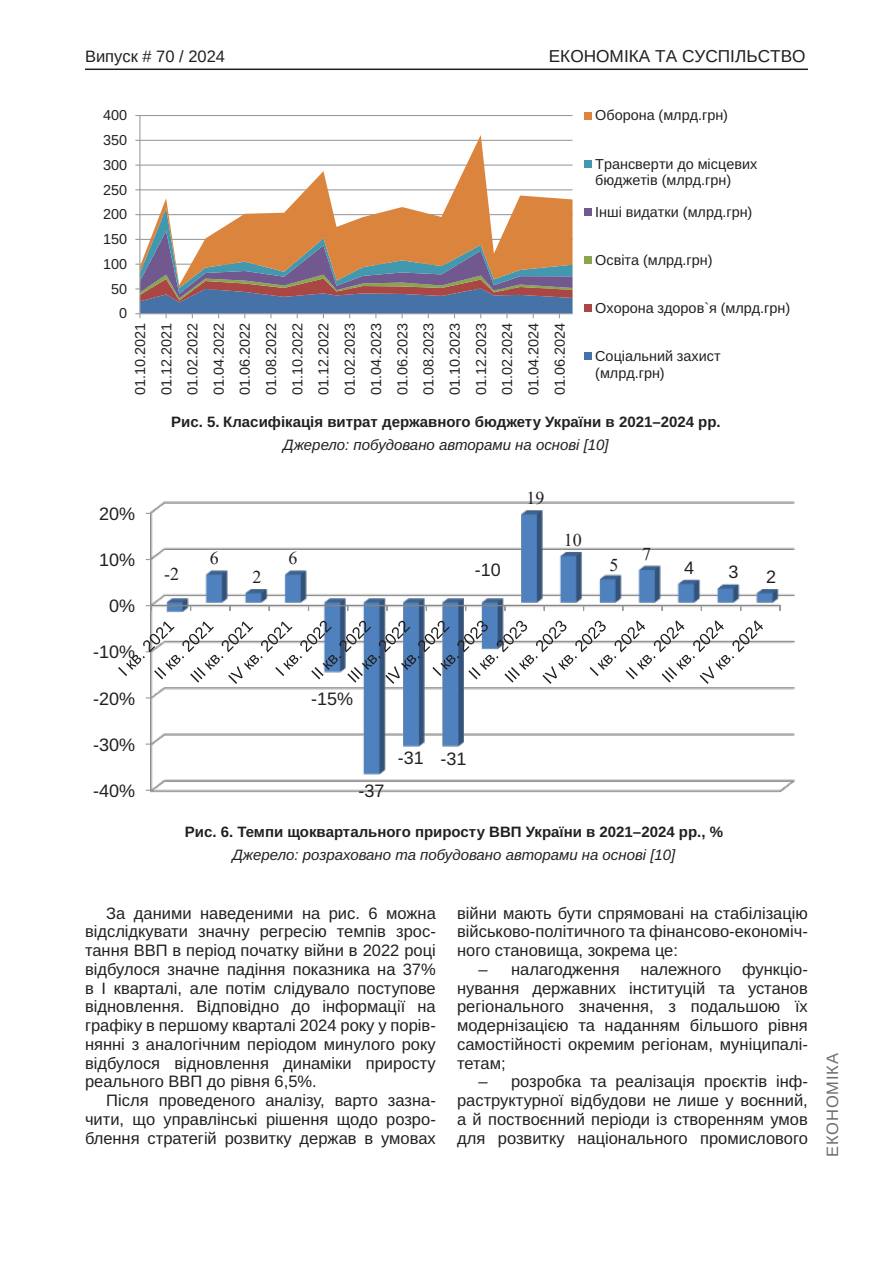
<style>
.page{position:relative;width:893px;height:1263px;background:#fff}
.page>*{position:absolute;margin:0;border:0;box-sizing:border-box;transform-origin:0 0}
.t1{font:18px "Arimo Roman";color:#231f20}
.t2{font:18px "Times New Roman";color:#231f20}
.t3{font:17.25px "Arimo";color:#231f20}
.Текст_основной_G{font:16.5px/18.8px "Arimo";color:#231f20;text-align:justify}
.t4{font:16.5px "Arimo";color:#231f20}
.t5{font:16.5px "Arimo";letter-spacing:.05em;color:#6c6d70}
.Рисунок_N{font:700 15px "Arimo";color:#231f20}
.Джерело{font:italic 15px "Arimo";color:#231f20}
.t6{font:14.4px/26.2px "Arimo Roman";color:#231f20}
</style>
<div class="page">
<hr style="left:85px;top:69px;width:723px;height:1px;background:#231f20">
<hr style="left:140px;top:115px;width:433px;height:1px;background:#989a9d">
<svg style="left:140px;top:135px;width:433px;height:73px"></svg>
<hr style="left:139px;top:116px;width:1px;height:198px;background:#989a9d">
<svg style="left:135px;top:208px;width:438px;height:110px;background:#aa8c7f"></svg>
<div style="left:585px;top:112px;width:7px;height:7px;background:#db843d"></div>
<div style="left:585px;top:160px;width:7px;height:8px;background:#4198af"></div>
<div style="left:585px;top:208px;width:7px;height:8px;background:#71588f"></div>
<div style="left:585px;top:256px;width:7px;height:8px;background:#89a54e"></div>
<div style="left:585px;top:305px;width:7px;height:7px;background:#aa4643"></div>
<div style="left:585px;top:353px;width:7px;height:7px;background:#4572a7"></div>
<img style="left:148px;top:501px;width:647px;height:292px">
<svg style="left:146px;top:605px;width:6px;height:6px"></svg>
<svg style="left:118px;top:620px;width:645px;height:64px"></svg>
<p class="t4" style="left:85px;top:47px;width:142px">Випуск # 70 / 2024</p>
<p class="t3" style="left:549px;top:47px;width:258px">ЕКОНОМІКА ТА СУСПІЛЬСТВО</p>
<p class="t6" style="left:103px;top:102px;width:25px">400</p>
<p class="t6" style="left:103px;top:127px;width:25px">350</p>
<p class="t6" style="left:103px;top:152px;width:25px">300</p>
<p class="t6" style="left:103px;top:177px;width:25px">250</p>
<p class="t6" style="left:103px;top:201px;width:25px">200</p>
<p class="t6" style="left:103px;top:226px;width:26px">150</p>
<p class="t6" style="left:103px;top:251px;width:25px">100</p>
<p class="t6" style="left:111px;top:276px;width:18px">50</p>
<p class="t6" style="left:119px;top:301px;width:10px">0</p>
<p class="t6" style="left:127px;top:395px;width:73px;text-align:justify;rotate:-90deg">01.10.2021<br>01.12.2021<br>01.02.2022<br>01.04.2022<br>01.06.2022<br>01.08.2022<br>01.10.2022<br>01.12.2022<br>01.02.2023<br>01.04.2023<br>01.06.2023<br>01.08.2023<br>01.10.2023<br>01.12.2023<br>01.02.2024<br>01.04.2024<br>01.06.2024</p>
<p class="t6" style="left:595px;top:103px;width:134px">Оборона (млрд.грн)</p>
<p class="t6" style="left:595px;top:156px;width:164px;line-height:16.5px">Трансверти до місцевих бюджетів (млрд.грн)</p>
<p class="t6" style="left:595px;top:199px;width:159px">Інші видатки (млрд.грн)</p>
<p class="t6" style="left:595px;top:247px;width:119px">Освіта (млрд.грн)</p>
<p class="t6" style="left:595px;top:295px;width:197px">Охорона здоров`я (млрд.грн)</p>
<p class="t6" style="left:595px;top:348px;width:127px;line-height:16.5px">Соціальний захист (млрд.грн)</p>
<p class="Рисунок_N" style="left:171px;top:411px;width:551px">Рис. 5. Класифікація витрат державного бюджету України в 2021–2024 рр.</p>
<p class="Джерело" style="left:283px;top:434px;width:327px">Джерело: побудовано авторами на основі [10]</p>
<p class="t2" style="left:526px;top:486px;width:19px">19</p>
<p class="t1" style="left:99px;top:501px;width:38px">20%</p>
<p class="t1" style="left:99px;top:547px;width:38px">10%</p>
<p class="t1" style="left:109px;top:593px;width:27px">0%</p>
<p class="t1" style="left:93px;top:640px;width:44px">-10%</p>
<p class="t1" style="left:93px;top:686px;width:44px">-20%</p>
<p class="t1" style="left:93px;top:732px;width:44px">-30%</p>
<p class="t1" style="left:93px;top:778px;width:44px">-40%</p>
<p class="t2" style="left:164px;top:562px;width:17px">-2</p>
<p class="t2" style="left:210px;top:546px;width:10px">6</p>
<p class="t2" style="left:252px;top:564px;width:11px">2</p>
<p class="t2" style="left:288px;top:546px;width:10px">6</p>
<p class="t1" style="left:475px;top:557px;width:28px">-10</p>
<p class="t1" style="left:311px;top:686px;width:44px">-15%</p>
<p class="t1" style="left:358px;top:778px;width:28px">-37</p>
<p class="t1" style="left:398px;top:746px;width:70px">-31 -31</p>
<p class="t2" style="left:564px;top:527px;width:19px">10</p>
<p class="t2" style="left:609px;top:552px;width:10px">5</p>
<p class="t2" style="left:642px;top:541px;width:10px">7</p>
<p class="t1" style="left:684px;top:555px;width:12px">4</p>
<p class="t1" style="left:728px;top:559px;width:12px">3</p>
<p class="t1" style="left:766px;top:564px;width:12px">2</p>
<p class="Рисунок_N" style="left:185px;top:821px;width:540px">Рис. 6. Темпи щоквартального приросту ВВП України в 2021–2024 рр., %</p>
<p class="Джерело" style="left:232px;top:844px;width:444px">Джерело: розраховано та побудовано авторами на основі [10]</p>
<p class="Текст_основной_G" style="left:85px;top:904px;width:352px;text-indent:21px">За даними наведеними на рис. 6 можна відслідкувати значну регресію темпів зрос&shy;тання ВВП в період початку війни в 2022 році відбулося значне падіння показника на 37% в І кварталі, але потім слідувало поступове відновлення. Відповідно до інформації на графіку в першому кварталі 2024 року у порів&shy;нянні з аналогічним періодом минулого року відбулося відновлення динаміки приросту реального ВВП до рівня 6,5%.</p>
<p class="Текст_основной_G" style="left:85px;top:1091px;width:352px;text-indent:21px">Після проведеного аналізу, варто зазна&shy;чити, що управлінські рішення щодо розро&shy;блення стратегій розвитку держав в умовах</p>
<p class="Текст_основной_G" style="left:457px;top:904px;width:352px">війни мають бути спрямовані на стабілізацію військово-політичного та фінансово-економіч&shy;ного становища, зокрема це:</p>
<p class="Текст_основной_G" style="left:478px;top:960px;width:143px">– налагодження</p>
<p class="Текст_основной_G" style="left:640px;top:960px;width:83px">належного</p>
<p class="Текст_основной_G" style="left:457px;top:960px;width:352px;text-indent:285px">функціо&shy;нування державних інституцій та установ регіонального значення, з подальшою їх модернізацією та наданням більшого рівня самостійності окремим регіонам, муніципалі&shy;тетам;</p>
<p class="Текст_основной_G" style="left:457px;top:1072px;width:352px;text-indent:21px">– розробка та реалізація проєктів інф&shy;раструктурної відбудови не лише у воєнний, а й поствоєнний періоди із створенням умов для розвитку національного промислового</p>
<p class="t5" style="left:823px;top:1157px;width:105px;rotate:-90deg">ЕКОНОМІКА</p>
</div>
